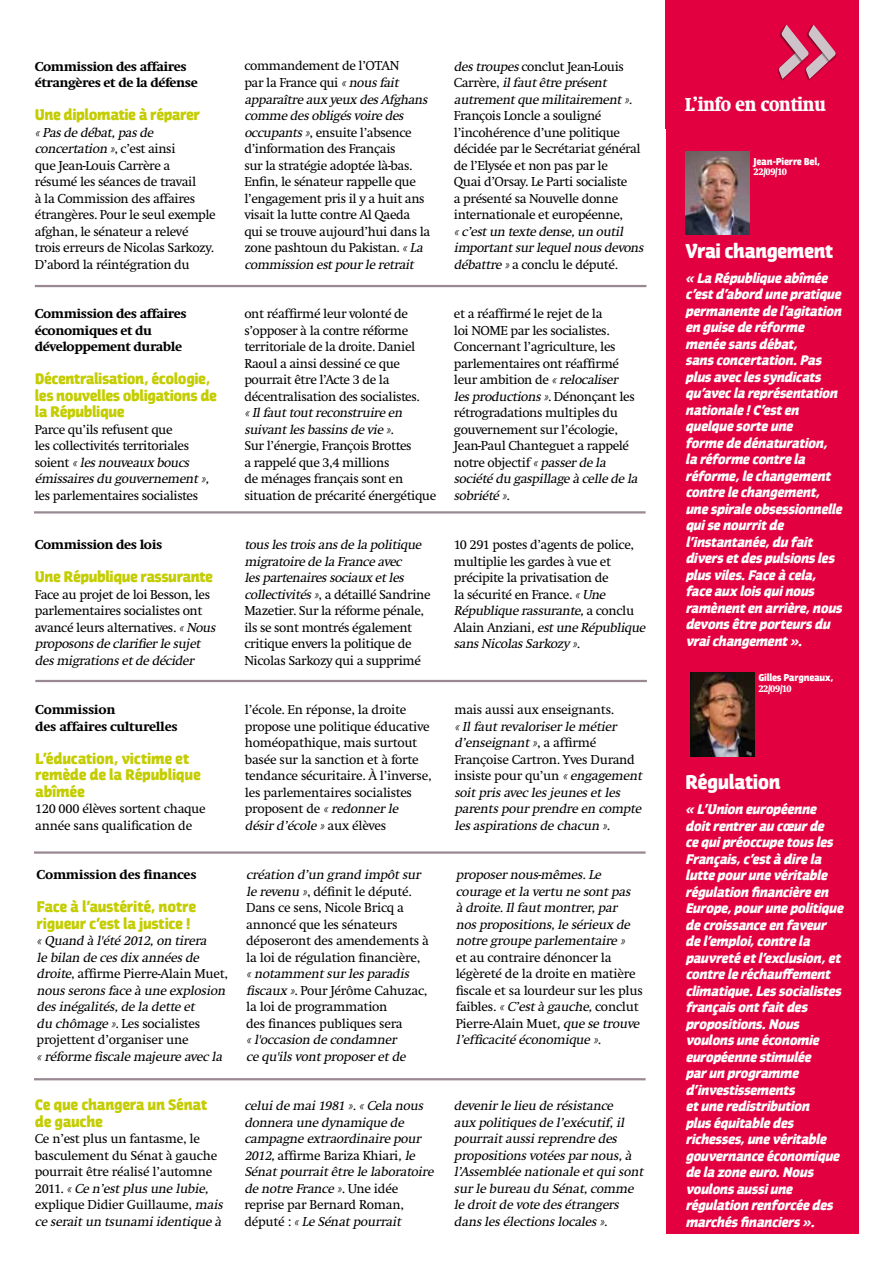
<style>
.page{position:relative;width:893px;height:1263px;background:#fff}
.page>*{position:absolute;margin:0;border:0;box-sizing:border-box;transform-origin:0 0}
.t1{font:900 19.5px "Typo";letter-spacing:-.025em;color:#fff}
.t2{font:700 condensed 19.5px "Swift";color:#fff}
.t3{font:900 15px/16.5px "Typo";letter-spacing:-.03em;color:#c4cd00}
.t4{font:13.5px/16.5px "Swift";letter-spacing:-.03em;color:#000}
.t5{font:italic 13.5px/16.5px "Swift";letter-spacing:-.03em;color:#000}
.t6{font:italic 900 13.5px/16.5px "Typo";color:#fff}
.t7{font:800 13.5px/16.5px "Swift";letter-spacing:-.03em;color:#000}
.t8{font:900 9.75px "Typo";letter-spacing:-.025em;color:#fff}
.t9{font:700 condensed 9.75px "Swift";letter-spacing:-.025em;color:#fff}
.s1{font-style:italic}
.s2{font-style:normal}
</style>
<div class="page">
<div style="left:666px;top:0;width:193px;height:129px;background:#e20040"></div>
<img style="left:777px;top:67px;width:34px;height:14px">
<svg style="left:779px;top:25px;width:57px;height:54px"></svg>
<div style="left:666px;top:125px;width:193px;height:1109px;background:#e20040"></div>
<hr style="left:35px;top:285px;width:611px;height:2px;background:#998892">
<hr style="left:34px;top:511px;width:612px;height:2px;background:#998892">
<hr style="left:35px;top:680px;width:612px;height:2px;background:#998892">
<hr style="left:34px;top:851px;width:612px;height:3px;background:#998892">
<hr style="left:34px;top:1078px;width:612px;height:2px;background:#998892">
<img style="left:685px;top:151px;width:64px;height:84px">
<img style="left:690px;top:673px;width:64px;height:83px">
<p class="t7" style="left:35px;top:58px;width:164px">Commission des affaires étrangères et de la défense</p>
<p class="t3" style="left:35px;top:106px;width:167px">Une diplomatie à réparer</p>
<p class="t4" style="left:35px;top:124px;width:182px"><span class="s1">«Pasde débat,pasde concertation »</span>, c ’ e s t a i n s i<br>que Jean-Louis Carrère a résumé les séances de travail<br>à la Commission des affaires étrangères. Pour le seul exemple afghan, le sénateur a relevé trois erreurs de Nicolas Sarkozy.<br>D’abord la réintégration du</p>
<p class="t7" style="left:35px;top:305px;width:153px">Commission des affaires économiques et du développement durable</p>
<p class="t3" style="left:35px;top:370px;width:184px">Décentralisation, écologie, les nouvelles obligations de la République</p>
<p class="t4" style="left:35px;top:421px;width:178px">Parce qu’ils refusent que<br>les collectivités territoriales<br>s o i e n t <span class="s1">« lesnouveaux boucs émissairesdu gouvernement »,</span></p>
<p class="t4" style="left:35px;top:487px;width:165px">les parlementaires socialistes</p>
<p class="t7" style="left:35px;top:536px;width:129px">Commission des lois</p>
<p class="t3" style="left:35px;top:568px;width:180px">Une République rassurante</p>
<p class="t4" style="left:35px;top:586px;width:185px">Face au projet de loi Besson, les parlementaires socialistes ont avancé leurs alternatives. <span class="s1">«Nous proposonsde clarifierle suj et desmigrationsetde décider</span></p>
<p class="t7" style="left:35px;top:701px;width:144px">Commission<br>des affaires culturelles</p>
<p class="t3" style="left:35px;top:750px;width:167px">L’éducation, victime et remède de la République abîmée</p>
<p class="t4" style="left:35px;top:801px;width:172px">120 000 élèves sortent chaque année sans qualification de</p>
<p class="t7" style="left:37px;top:866px;width:161px">Commission des finances</p>
<p class="t3" style="left:37px;top:898px;width:161px">Face à l’austérité, notre rigueur c’est la justice !</p>
<p class="t5" style="left:37px;top:933px;width:193px">« Quand à l'été 2012,on tirera<br>le bilan de cesdix annéesde droite<span class="s2">, affirme Pierre-Alain Muet, </span>nousseronsface à une explosion desinégalités,de la dette et<br>du chômage »<span class="s2">. Les socialistes projettent d’organiser une</span></p>
<p class="t5" style="left:37px;top:1048px;width:190px">« réforme fiscale maj eure avec la</p>
<p class="t3" style="left:35px;top:1096px;width:174px">Ce que changera un Sénat de gauche</p>
<p class="t4" style="left:35px;top:1131px;width:192px">Ce n’est plus un fantasme, le basculement du Sénat à gauche pourrait être réalisé l’automne<br>2 0 11. <span class="s1">«Ce n’estplusune lubie, </span>explique Didier Guillaume, <span class="s1">mais ce seraitun tsunamiidentique à</span></p>
<p class="t4" style="left:244px;top:58px;width:188px">commandement de l’OTAN<br>par la France qui <span class="s1">«nousfait apparaître aux yeux desAfghans comme desobligésvoire des occupants»</span>, ensuite l’absence d’information des Français<br>sur la stratégie adoptée là-bas.<br>Enfin, le sénateur rappelle que l’engagement pris il y a huit ans visait la lutte contre Al Qaeda qui se trouve aujourd’hui dans la zone pashtoun du Pakistan. <span class="s1">«La commission estpourle retrait</span></p>
<p class="t5" style="left:454px;top:58px;width:182px">destroupes<span class="s2">conclut Jean-Louis<br>C a r r è r e ,</span> ilfautêtre présent autrementque militairement ».</p>
<p class="t4" style="left:454px;top:108px;width:188px">François Loncle a souligné l’incohérence d’une politique décidée par le Secrétariat général de l’Elysée et non pas par le<br>Quai d’Orsay. Le Parti socialiste<br>a présenté sa Nouvelle donne internationale et européenne,</p>
<p class="t5" style="left:454px;top:223px;width:194px">«c’estun texte dense,un outil importantsurlequelnousdevons débattre »<span class="s2">a conclu le député.</span></p>
<p class="t4" style="left:244px;top:306px;width:177px">ont réaffirmé leur volonté de s’opposer à la contre réforme territoriale de la droite. Daniel<br>Raoul a ainsi dessiné ce que pourrait être l’Acte 3 de la décentralisation des socialistes.</p>
<p class="t5" style="left:244px;top:405px;width:162px">«Ilfauttoutreconstruire en suivantlesbassinsde vie ».</p>
<p class="t4" style="left:244px;top:438px;width:193px">Sur l’énergie, François Brottes<br>a rappelé que 3,4 millions<br>de ménages français sont en situation de précarité énergétique</p>
<p class="t4" style="left:454px;top:306px;width:188px">et a réaffirmé le rejet de la<br>loi NOME par les socialistes.<br>Concernant l’agriculture, les parlementaires ont réaffirmé leur ambition de <span class="s1">«relocaliser lesproductions»</span>. D é n o n ç a n t l e s rétrogradations multiples du gouvernement sur l’écologie,<br>Jean-Paul Chanteguet a rappelé notre objectif <span class="s1">«passerde la société du gaspillage à celle de la sobriété »</span>.</p>
<p class="t4" style="left:244px;top:537px;width:188px"><span class="s1">touslestroisansde la politique migratoire de la France avec lespartenairessociaux etles collectivités»</span>, a détaillé Sandrine<br>Mazetier. Sur la réforme pénale, ils se sont montrés également critique envers la politique de<br>Nicolas Sarkozy qui a supprimé</p>
<p class="t4" style="left:454px;top:537px;width:196px">10 291 postes d’agents de police, multiplie les gardes à vue et précipite la privatisation de<br>la sécurité en France. <span class="s1">«Une<br>République rassurante,</span>a c o n c l u<br>Al a i n An z i a n i <span class="s1">,estune République sansNicolasSarkozy »</span>.</p>
<p class="t4" style="left:245px;top:702px;width:188px">l’école. En réponse, la droite propose une politique éducative homéopathique, mais surtout basée sur la sanction et à forte tendance sécuritaire. À l’inverse, les parlementaires socialistes proposent de <span class="s1">«redonnerle désird’école »</span>a u x é l ève s</p>
<p class="t4" style="left:454px;top:702px;width:161px">mais aussi aux enseignants.</p>
<p class="t5" style="left:454px;top:718px;width:192px">«Ilfautrevaloriserle métier d’enseignant »<span class="s2">, a a ffi r m é<br>Françoise Cartron</span>.<span class="s2">Yves Durand insiste pour qu’un</span> «engagement soitprisavec lesj eunesetles parentspourprendre en compte lesaspirationsde chacun »<span class="s2">.</span></p>
<p class="t4" style="left:246px;top:867px;width:184px"><span class="s1">création d’un grand impôtsur le revenu»</span>, définit le député.<br>Dans ce sens, Nicole Bricq a annoncé que les sénateurs déposeront des amendements à la loi de régulation financière,</p>
<p class="t4" style="left:246px;top:966px;width:183px"><span class="s1">«notammentsurlesparadis fiscaux »</span>. Pour Jérôme Cahuzac, la loi de programmation<br>des finances publiques sera</p>
<p class="t5" style="left:246px;top:1032px;width:164px">«l'occasion de condamner ce qu'ilsvontproposeretde</p>
<p class="t5" style="left:456px;top:867px;width:179px">proposernous-mêmes.Le courage etla vertu ne sontpas à droite.Ilfautmontrer,par nospropositions,le sérieux de notre groupe parlementaire »</p>
<p class="t4" style="left:456px;top:949px;width:189px">et au contraire dénoncer la légèreté de la droite en matière fiscale et sa lourdeur sur les plus faibles. <span class="s1">«C’està gauche,</span>conclut<br>Pierre-Alain Muet<span class="s1">,que se trouve l’efficacité économique »</span>.</p>
<p class="t5" style="left:244px;top:1098px;width:193px">celuide mai1981 »<span class="s2">.</span> «Cela nous donnera une dynamique de campagne extraordinaire pour<br>2012,<span class="s2">affirme Bariza Khiari</span>,le<br>Sénatpourraitêtre le laboratoire de notre France »<span class="s2">. U n e i d é e reprise par Bernard Roman,<br>d é p u t é :</span> «Le Sénatpourrait</p>
<p class="t5" style="left:454px;top:1098px;width:194px">devenirle lieu de résistance<br>aux politiquesde l’exécutif,il pourraitaussireprendre des propositionsvotéesparnous,à l’Assemblée nationale etquisont surle bureau du Sénat,comme le droitde vote desétrangers danslesélectionslocales»<span class="s2">.</span></p>
<h1 class="t2" style="left:685px;top:94px;width:142px">L’info en continu</h1>
<p class="t8" style="left:754px;top:155px;width:68px">Jean-Pierre Bel,</p>
<p class="t9" style="left:754px;top:166px;width:35px">22/09/10</p>
<h1 class="t1" style="left:685px;top:239px;width:150px">Vrai changement</h1>
<p class="t6" style="left:685px;top:269px;width:162px">« La République abîmée c’est d’abord une pratique permanente de l’agitation en guise de réforme menée sans débat,<br>sans concertation. Pas plus avec les syndicats qu’avec la représentation nationale ! C’est en quelque sorte une<br>forme de dénaturation, la réforme contre la réforme, le changement contre le changement, une spirale obsessionnelle qui se nourrit de l’instantanée, du fait divers et des pulsions les plus viles. Face à cela, face aux lois qui nous ramènent en arrière, nous devons être porteurs du vrai changement ».</p>
<p class="t8" style="left:758px;top:672px;width:77px">Gilles Pargneaux,</p>
<p class="t9" style="left:758px;top:683px;width:35px">22/09/10</p>
<h1 class="t1" style="left:685px;top:770px;width:97px">Régulation</h1>
<p class="t6" style="left:685px;top:801px;width:163px">« L’Union européenne doit rentrer au cœur de ce qui préoccupe tous les<br>Français, c’est à dire la lutte pour une véritable régulation financière en<br>Europe, pour une politique de croissance en faveur de l’emploi, contre la pauvreté et l’exclusion, et contre le réchauffement climatique. Les socialistes français ont fait des propositions. Nous voulons une économie européenne stimulée<br>par un programme d’investissements<br>et une redistribution<br>plus équitable des richesses, une véritable gouvernance économique de la zone euro. Nous voulons aussi une régulation renforcée des marchés financiers ».</p>
</div>
